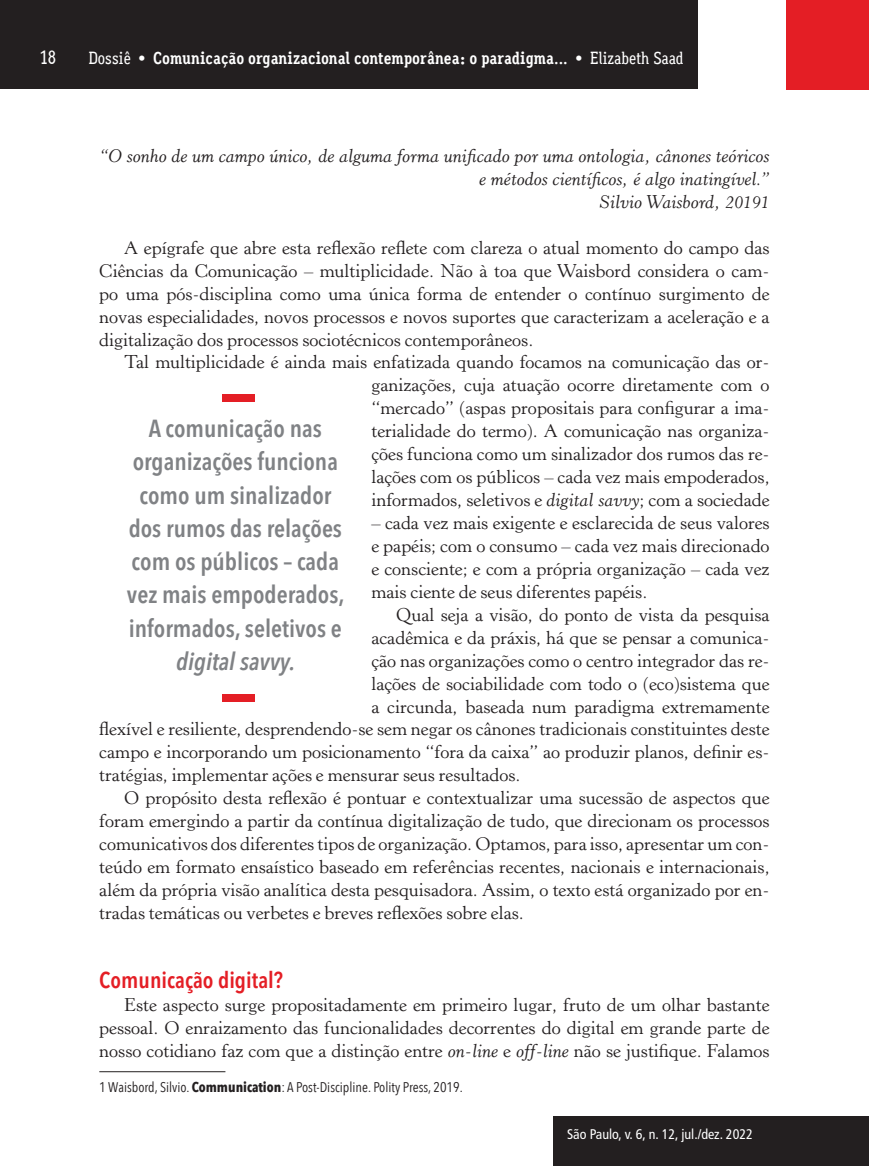
<style>
.page{position:relative;width:869px;height:1166px;background:#fff}
.page>*{position:absolute;margin:0;border:0;box-sizing:border-box;transform-origin:0 0}
.t1{font:600 condensed 24.5px/33.2px "Avenir Next LT Pro";color:#808285;text-align:center}
.t2{font:italic 600 24.5px "Avenir Next Condensed";color:#808285}
.t3{font:600 condensed 22.75px "Avenir Next LT Pro";color:#e41e25}
.t4{font:500 19.25px "Aaux Office";color:#fff}
.t5{font:18.38px/22.9px "Horley Old Style";color:#231f20;text-align:justify}
.t6{font:italic 18.38px/22.9px "Horley Old Style";color:#231f20;text-align:right}
.t7{font:700 17.5px "Aaux Office";color:#fff}
.t8{font:14px "Avenir Next Condensed";color:#231f20}
.t9{font:condensed 14px "Frutiger LT Std";color:#fff}
.s1{font-weight:500}
.s2{font-style:italic}
.s3{font-weight:700}
</style>
<div class="page">
<div style="left:785px;top:0;width:83px;height:90px;background:#e41e25"></div>
<div style="left:0;top:0;width:697px;height:89px;background:#231f20"></div>
<div style="left:553px;top:1116px;width:314px;height:50px;background:#231f20"></div>
<div style="left:223px;top:694px;width:32px;height:8px;background:#e41e25"></div>
<div style="left:223px;top:394px;width:32px;height:7px;background:#e41e25"></div>
<hr style="left:99px;top:1071px;width:126px;height:1px;background:#231f20">
<p class="t4" style="left:40px;top:47px;width:18px">18</p>
<p class="t7" style="left:89px;top:48px;width:596px"><span class="s1">Dossiê •</span> Comunicação organizacional contemporânea: o paradigma... <span class="s1">• Elizabeth Saad</span></p>
<p class="t6" style="left:99px;top:145px;width:671px">“O sonho de um campo único, de alguma forma unificado por uma ontologia, cânones teóricos e métodos científicos, é algo inatingível.”<br>Silvio Waisbord, 20191</p>
<p class="t5" style="left:99px;top:237px;width:671px;text-indent:25px">A epígrafe que abre esta reflexão reflete com clareza o atual momento do campo das Ciências da Comunicação – multiplicidade. Não à toa que Waisbord considera o cam&shy;po uma pós-disciplina como uma única forma de entender o contínuo surgimento de novas especialidades, novos processos e novos suportes que caracterizam a aceleração e a digitalização dos processos sociotécnicos contemporâneos.</p>
<p class="t5" style="left:371px;top:351px;width:399px;text-indent:-247px">Tal multiplicidade é ainda mais enfatizada quando focamos na comunicação das or&shy;ganizações, cuja atuação ocorre diretamente com o “mercado” (aspas propositais para configurar a ima&shy;terialidade do termo). A comunicação nas organiza&shy;ções funciona como um sinalizador dos rumos das re&shy;lações com os públicos – cada vez mais empoderados, informados, seletivos e <span class="s2">digital savvy</span>; com a sociedade</p>
<p class="t5" style="left:371px;top:512px;width:399px">– cada vez mais exigente e esclarecida de seus valores e papéis; com o consumo – cada vez mais direcionado e consciente; e com a própria organização – cada vez mais ciente de seus diferentes papéis.</p>
<p class="t5" style="left:396px;top:603px;width:375px">Qual seja a visão, do ponto de vista da pesquisa</p>
<p class="t5" style="left:371px;top:626px;width:399px">acadêmica e da práxis, há que se pensar a comunica-</p>
<p class="t5" style="left:371px;top:649px;width:399px">ção nas organizações como o centro integrador das re-</p>
<p class="t5" style="left:371px;top:672px;width:399px">lações de sociabilidade com todo o (eco)sistema que</p>
<p class="t5" style="left:371px;top:695px;width:399px">a circunda, baseada num paradigma extremamente</p>
<p class="t5" style="left:99px;top:718px;width:671px">flexível e resiliente, desprendendo-se sem negar os cânones tradicionais constituintes deste</p>
<p class="t5" style="left:99px;top:741px;width:671px">campo e incorporando um posicionamento “fora da caixa” ao produzir planos, definir es-</p>
<p class="t5" style="left:99px;top:764px;width:422px">tratégias, implementar ações e mensurar seus resultados.</p>
<p class="t5" style="left:124px;top:787px;width:646px">O propósito desta reflexão é pontuar e contextualizar uma sucessão de aspectos que</p>
<p class="t5" style="left:99px;top:810px;width:671px">foram emergindo a partir da contínua digitalização de tudo, que direcionam os processos</p>
<p class="t5" style="left:99px;top:833px;width:671px">comunicativos dos diferentes tipos de organização. Optamos, para isso, apresentar um con-</p>
<p class="t5" style="left:99px;top:856px;width:671px">teúdo em formato ensaístico baseado em referências recentes, nacionais e internacionais,</p>
<p class="t5" style="left:99px;top:879px;width:671px">além da própria visão analítica desta pesquisadora. Assim, o texto está organizado por en-</p>
<p class="t5" style="left:99px;top:902px;width:426px">tradas temáticas ou verbetes e breves reflexões sobre elas.</p>
<h1 class="t1" style="left:127px;top:412px;width:219px">A comunicação nas organizações funciona como um sinalizador dos rumos das relações com os públicos – cada vez mais empoderados, informados, seletivos e</h1>
<h1 class="t2" style="left:176px;top:646px;width:120px">digital savvy.</h1>
<p class="t3" style="left:99px;top:966px;width:185px">Comunicação digital?</p>
<p class="t5" style="left:99px;top:994px;width:671px;text-indent:25px">Este aspecto surge propositadamente em primeiro lugar, fruto de um olhar bastante pessoal. O enraizamento das funcionalidades decorrentes do digital em grande parte de nosso cotidiano faz com que a distinção entre <span class="s2">on-line</span> e <span class="s2">off-line</span> não se justifique. Falamos</p>
<p class="t8" style="left:99px;top:1074px;width:365px">1 Waisbord, Silvio. <span class="s3">Communication</span>: A Post-Discipline. Polity Press, 2019.</p>
<p class="t9" style="left:567px;top:1126px;width:187px">São Paulo, v. 6, n. 12, jul./dez. 2022</p>
</div>
